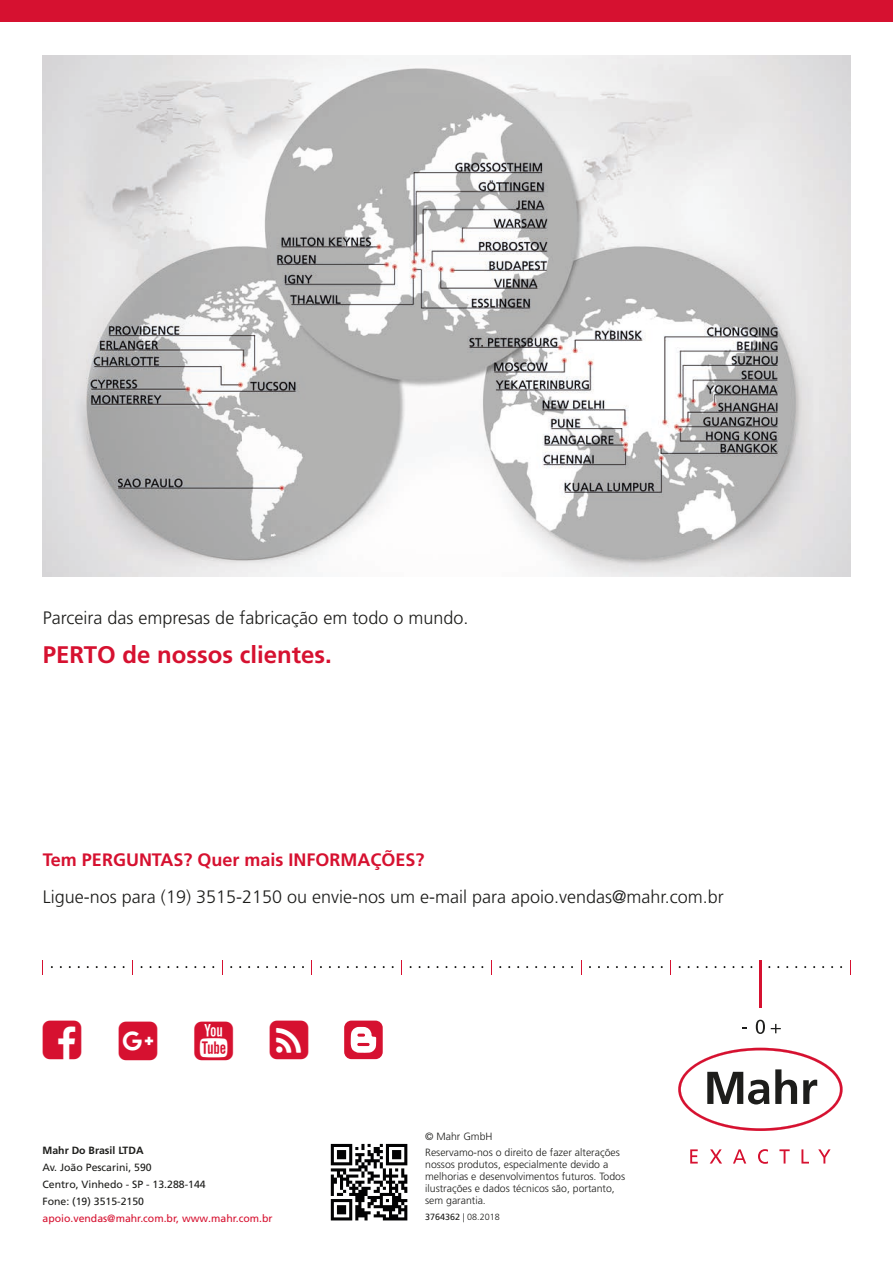
<style>
.page{position:relative;width:893px;height:1263px;background:#fff}
.page>*{position:absolute;margin:0;border:0;box-sizing:border-box;transform-origin:0 0}
.t1{font:700 24px "Frutiger LT Pro";color:#d61130}
.t2{font:300 18px "Frutiger LT Pro";color:#1d1d1b}
.t3{font:700 18px "Frutiger LT Pro";color:#d61130}
.t4{font:300 10.5px/12px "Frutiger LT Pro";color:#1d1d1b}
.t5{font:10.5px/16.8px "Frutiger LT Pro";color:#1d1d1b}
.t6{font:10.5px "Frutiger LT Pro";color:#d61130}
.t7{font:700 10.5px "Frutiger LT Pro";color:#1d1d1b}
.t8{font:300 9px "Frutiger LT Pro";color:#1d1d1b}
.s1{font-weight:400}
</style>
<div class="page">
<hr style="left:759px;top:960px;width:2px;height:47px;background:#d61130">
<svg style="left:756px;top:1020px;width:9px;height:14px"></svg>
<svg style="left:771px;top:1024px;width:10px;height:9px"></svg>
<svg style="left:690px;top:1149px;width:8px;height:14px"></svg>
<svg style="left:710px;top:1149px;width:12px;height:14px"></svg>
<svg style="left:733px;top:1149px;width:13px;height:14px"></svg>
<svg style="left:758px;top:1149px;width:10px;height:15px"></svg>
<svg style="left:779px;top:1149px;width:11px;height:14px"></svg>
<svg style="left:801px;top:1149px;width:8px;height:14px"></svg>
<svg style="left:818px;top:1149px;width:12px;height:14px"></svg>
<svg style="left:132px;top:960px;width:1px;height:14px"></svg>
<svg style="left:222px;top:960px;width:1px;height:14px"></svg>
<svg style="left:401px;top:960px;width:1px;height:14px"></svg>
<svg style="left:491px;top:960px;width:1px;height:14px"></svg>
<svg style="left:581px;top:960px;width:1px;height:14px"></svg>
<svg style="left:850px;top:960px;width:1px;height:14px"></svg>
<svg style="left:670px;top:960px;width:1px;height:14px"></svg>
<svg style="left:678px;top:1048px;width:165px;height:83px"></svg>
<img style="left:43px;top:55px;width:807px;height:521px">
<svg style="left:331px;top:1144px;width:76px;height:76px"></svg>
<svg style="left:344px;top:1020px;width:39px;height:39px"></svg>
<div style="left:0;top:0;width:893px;height:21px;background:#d61130"></div>
<h2 class="t2" style="left:43px;top:608px;width:427px">Parceira das empresas de fabricação em todo o mundo.</h2>
<h1 class="t1" style="left:43px;top:640px;width:290px">PERTO de nossos clientes.</h1>
<h2 class="t3" style="left:43px;top:849px;width:383px">Tem PERGUNTAS? Quer mais INFORMAÇÕES?</h2>
<h2 class="t2" style="left:43px;top:886px;width:682px">Ligue-nos para (19) 3515-2150 ou envie-nos um e-mail para apoio.vendas@mahr.com.br</h2>
<p class="t7" style="left:43px;top:1144px;width:103px">Mahr Do Brasil LTDA</p>
<p class="t5" style="left:43px;top:1159px;width:165px">Av. João Pescarini, 590<br>Centro, Vinhedo - SP - 13.288-144<br>Fone: (19) 3515-2150</p>
<p class="t6" style="left:43px;top:1212px;width:232px">apoio.vendas@mahr.com.br, www.mahr.com.br</p>
<p class="t4" style="left:425px;top:1128px;width:196px;line-height:16.2px">© Mahr GmbH<br>Reservamo-nos o direito de fazer alterações</p>
<p class="t4" style="left:425px;top:1159px;width:201px">nossos produtos, especialmente devido a melhorias e desenvolvimentos futuros. Todos ilustrações e dados técnicos são, portanto, sem garantia.</p>
<p class="t8" style="left:425px;top:1212px;width:76px"><span class="s1">3764362</span> | 08.2018</p>
</div>
